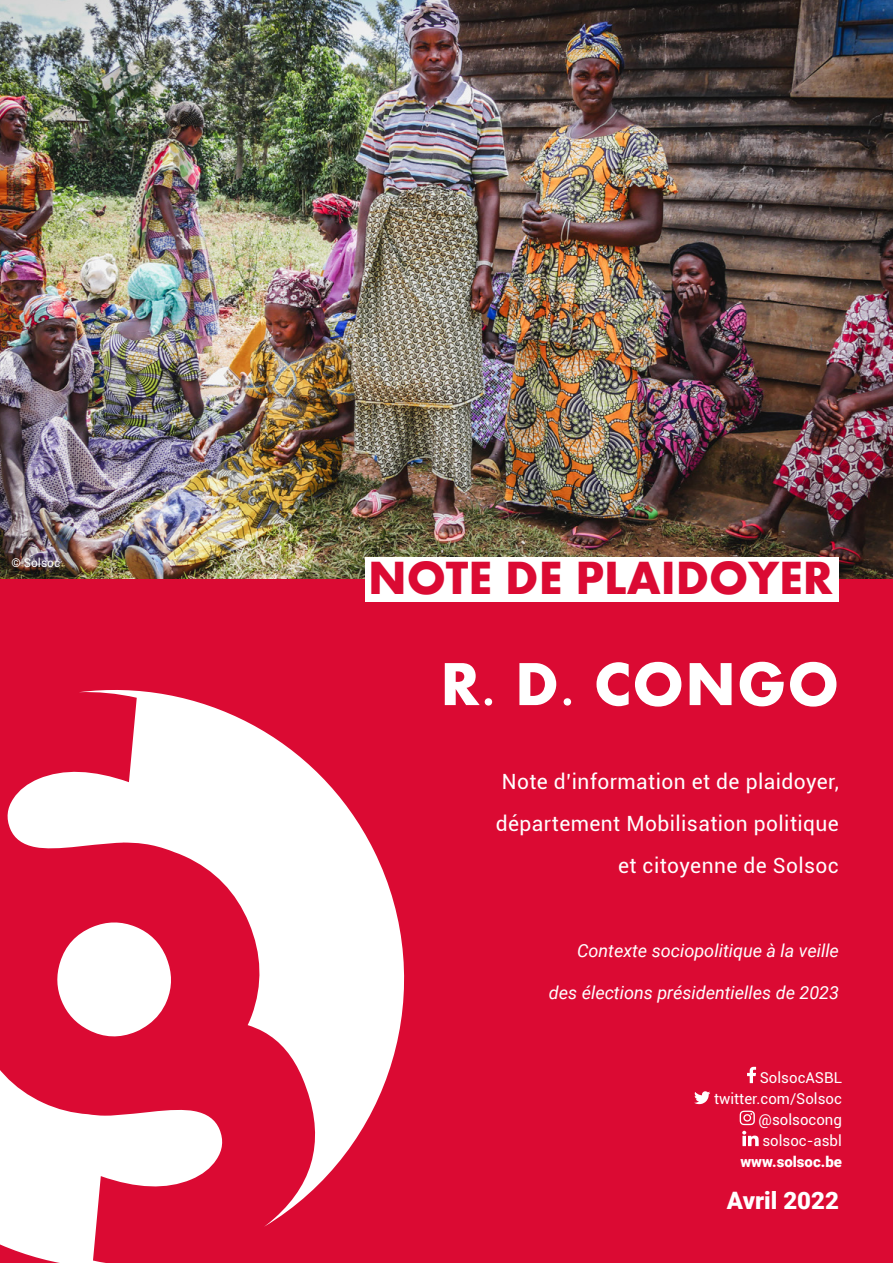
<style>
.page{position:relative;width:893px;height:1263px;background:#db0a33}
.page>*{position:absolute;margin:0;border:0;box-sizing:border-box;transform-origin:0 0}
.t1{font:700 63px "Aharoni";letter-spacing:.02em;color:#fff}
.t2{font:700 48px "Aharoni";color:#db0a33}
.t3{font:900 24px "Roboto";color:#fff}
.t4{font:21px/42px "Roboto";letter-spacing:.02em;color:#fff;text-align:right}
.t5{font:italic 18px "Roboto";color:#fff}
.t6{font:15px/21px "Roboto";color:#fff;text-align:right}
.t7{font:900 15px "Roboto";color:#fff}
.t8{font:12px "Roboto";color:#fff}
</style>
<div class="page">
<img style="left:0;top:0;width:893px;height:578px">
<svg style="left:0;top:1070px;width:106px;height:193px;fill:#fff"></svg>
<svg style="left:6px;top:690px;width:399px;height:537px"></svg>
<svg style="left:56px;top:921px;width:116px;height:117px"></svg>
<div style="left:366px;top:557px;width:473px;height:44px;background:#fff"></div>
<svg style="left:747px;top:1067px;width:9px;height:16px"></svg>
<svg style="left:694px;top:1091px;width:16px;height:13px"></svg>
<svg style="left:740px;top:1110px;width:15px;height:15px"></svg>
<svg style="left:742px;top:1131px;width:17px;height:15px"></svg>
<p class="t8" style="left:11px;top:554px;width:50px">© Solsoc</p>
<h2 class="t2" style="left:368px;top:549px;width:466px">NOTE DE PLAIDOYER</h2>
<h1 class="t1" style="left:440px;top:646px;width:400px">R. D. CONGO</h1>
<p class="t4" style="left:496px;top:760px;width:345px">Note d’information et de plaidoyer, département Mobilisation politique et citoyenne de Solsoc</p>
<p class="t5" style="left:577px;top:938px;width:263px">Contexte sociopolitique à la veille</p>
<p class="t5" style="left:549px;top:980px;width:292px">des élections présidentielles de 2023</p>
<p class="t6" style="left:714px;top:1067px;width:129px">SolsocASBL twitter.com/Solsoc @solsocong solsoc-asbl</p>
<p class="t7" style="left:740px;top:1151px;width:103px">www.solsoc.be</p>
<p class="t3" style="left:727px;top:1184px;width:114px">Avril 2022</p>
</div>
